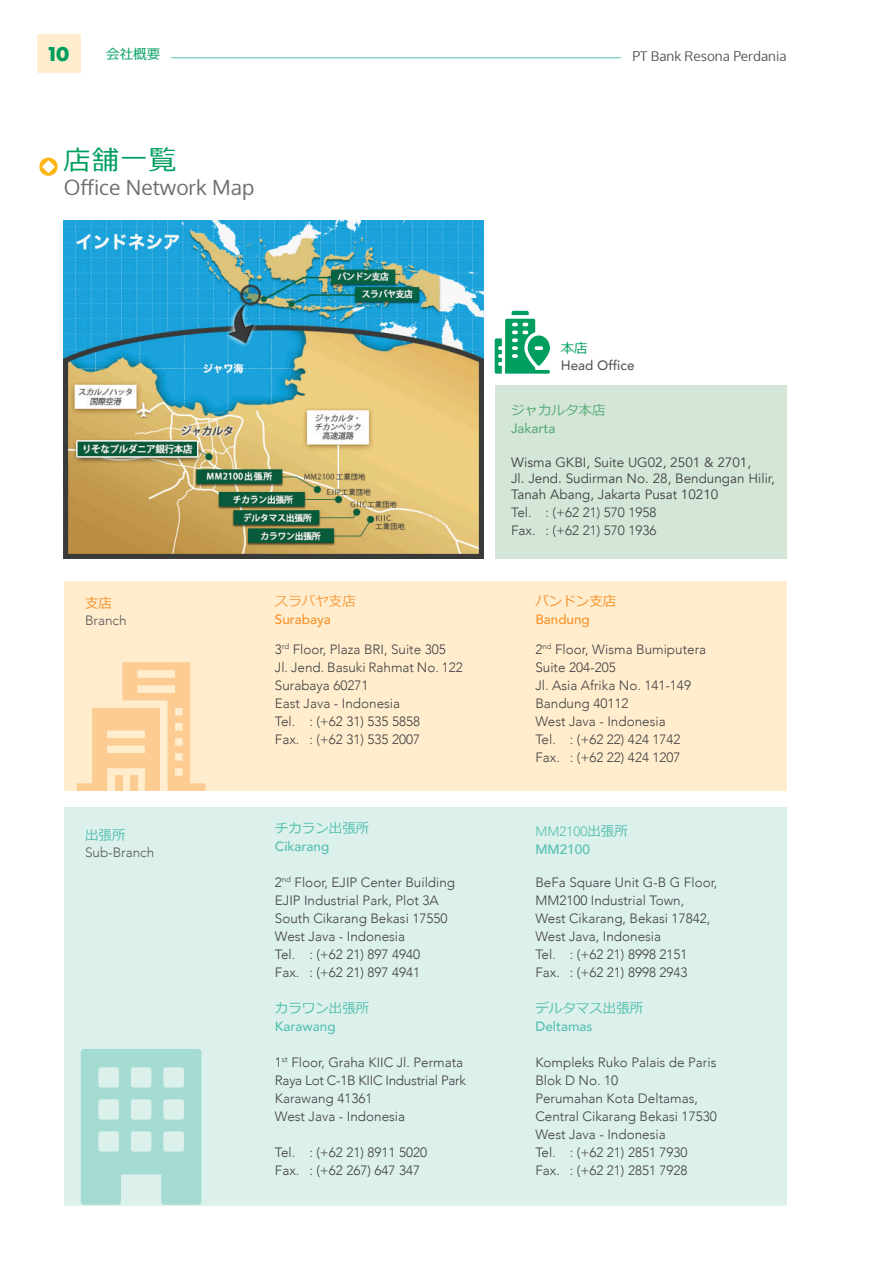
<style>
.page{position:relative;width:893px;height:1263px;background:#fff}
.page>*{position:absolute;margin:0;border:0;box-sizing:border-box;transform-origin:0 0}
.t1{font:27px "Meiryo";color:#009e5f}
.Header_Eng{font:21px "Oxygen";color:#6d6f71}
.t2{font:21px "Mont Heavy DEMO";color:#009e5f}
.Resona_-_English{font:300 13.5px "Avenir";color:#414142}
.BC_Ind{font:13.5px "Avenir";color:#414142}
.Resona_-_English-2{font:500 13.5px "Avenir";color:#55c1af}
.Resona_-_English-3{font:300 13.5px "Avenir";letter-spacing:-.02em;color:#414142}
.Resona_-_Bahasa_Indo{font:13.5px "Meiryo";color:#55c1af}
.t3{font:13.5px "Oxygen";color:#58595b}
.Resona_-_Judul_SubBa{font:300 13.5px "Avenir";color:#58595b}
.Resona_-_English-4{font:500 13.5px "Avenir";color:#f7922a}
.Resona_-_Judul_SubBa-2{font:500 13.5px "Avenir";color:#58595b}
.Resona_-_Bahasa_Indo-2{font:300 13.5px "Avenir";color:#55c1af}
.Resona_-_Bahasa_Indo-3{font:13.5px "Meiryo";color:#59ad7b}
.Resona_-_English-5{font:500 13.5px "Avenir";color:#59ad7b}
.Resona_-_Judul_SubBa-3{font:13.5px "Meiryo";color:#009e5f}
.Resona_-_Bahasa_Indo-4{font:13.5px "Meiryo";color:#f89c40}
.Resona_-_Bahasa_Indo-5{font:13.5px "Meiryo";color:#f7922a}
.Resona_-_Judul_SubBa-4{font:13.5px "Meiryo";color:#55c1af}
.Resona_-_Judul_SubBa-5{font:13.5px "Meiryo";color:#f7922a}
.s1{font-family:"Meiryo";font-weight:400}
</style>
<div class="page">
<div style="left:37px;top:34px;width:44px;height:39px;background:#ffedce"></div>
<hr style="left:171px;top:57px;width:450px;height:1px;background:#55c1af">
<svg style="left:39px;top:157px;width:19px;height:19px"></svg>
<div style="left:495px;top:385px;width:292px;height:174px;background:#d4e6d7"></div>
<div style="left:64px;top:581px;width:723px;height:210px;background:#ffedce"></div>
<div style="left:64px;top:807px;width:723px;height:398px;background:#dcf0ec"></div>
<img style="left:64px;top:221px;width:420px;height:338px">
<svg style="left:495px;top:311px;width:55px;height:63px"></svg>
<svg style="left:77px;top:662px;width:128px;height:129px"></svg>
<svg style="left:81px;top:1049px;width:120px;height:156px"></svg>
<h2 class="t2" style="left:48px;top:42px;width:23px">10</h2>
<p class="Resona_-_Judul_SubBa-3" style="left:106px;top:45px;width:55px">会社概要</p>
<p class="t3" style="left:633px;top:47px;width:156px">PT Bank Resona Perdania</p>
<p class="t1" style="left:64px;top:141px;width:114px">店舗一覧</p>
<p class="Header_Eng" style="left:64px;top:173px;width:192px">Office Network Map</p>
<p class="Resona_-_Judul_SubBa-5" style="left:85px;top:594px;width:29px">支店</p>
<p class="Resona_-_Judul_SubBa" style="left:85px;top:612px;width:43px">Branch</p>
<p class="Resona_-_Judul_SubBa-4" style="left:85px;top:826px;width:42px">出張所</p>
<p class="Resona_-_Judul_SubBa" style="left:85px;top:844px;width:71px">Sub-Branch</p>
<p class="Resona_-_Bahasa_Indo-4" style="left:275px;top:591px;width:82px">スラバヤ支店</p>
<p class="Resona_-_English-4" style="left:275px;top:607px;width:58px">Surabaya</p>
<p class="Resona_-_English" style="left:275px;top:641px;width:173px">3<sup>rd</sup> Floor, Plaza BRI, Suite 305</p>
<p class="Resona_-_English" style="left:275px;top:659px;width:190px">Jl. Jend. Basuki Rahmat No. 122</p>
<p class="Resona_-_English" style="left:275px;top:677px;width:95px">Surabaya 60271</p>
<p class="Resona_-_English" style="left:275px;top:695px;width:127px">East Java - Indonesia</p>
<p class="Resona_-_English" style="left:275px;top:713px;width:147px">Tel. : (+62 31) 535 5858</p>
<p class="Resona_-_English" style="left:275px;top:731px;width:147px">Fax. : (+62 31) 535 2007</p>
<p class="Resona_-_Bahasa_Indo" style="left:275px;top:819px;width:96px">チカラン出張所</p>
<p class="Resona_-_English-2" style="left:275px;top:834px;width:56px">Cikarang</p>
<p class="Resona_-_English" style="left:275px;top:874px;width:182px">2<sup>nd</sup> Floor, EJIP Center Building</p>
<p class="Resona_-_English" style="left:275px;top:892px;width:165px">EJIP Industrial Park, Plot 3A</p>
<p class="Resona_-_English" style="left:275px;top:910px;width:174px">South Cikarang Bekasi 17550</p>
<p class="Resona_-_English" style="left:275px;top:928px;width:132px">West Java - Indonesia</p>
<p class="Resona_-_English" style="left:275px;top:946px;width:147px">Tel. : (+62 21) 897 4940</p>
<p class="Resona_-_English" style="left:275px;top:964px;width:147px">Fax. : (+62 21) 897 4941</p>
<p class="Resona_-_Bahasa_Indo" style="left:275px;top:999px;width:96px">カラワン出張所</p>
<p class="Resona_-_English-2" style="left:275px;top:1014px;width:62px">Karawang</p>
<p class="Resona_-_English" style="left:275px;top:1054px;width:190px">1<sup>st</sup> Floor, Graha KIIC Jl. Permata</p>
<p class="Resona_-_English-3" style="left:275px;top:1072px;width:193px">Raya Lot C-1B KIIC Industrial Park</p>
<p class="Resona_-_English" style="left:275px;top:1090px;width:99px">Karawang 41361</p>
<p class="Resona_-_English" style="left:275px;top:1108px;width:132px">West Java - Indonesia</p>
<p class="Resona_-_English" style="left:275px;top:1144px;width:154px">Tel. : (+62 21) 8911 5020</p>
<p class="Resona_-_English" style="left:275px;top:1162px;width:147px">Fax. : (+62 267) 647 347</p>
<p class="Resona_-_Judul_SubBa-3" style="left:561px;top:339px;width:28px">本店</p>
<p class="Resona_-_Judul_SubBa-2" style="left:561px;top:353px;width:75px">Head Office</p>
<p class="Resona_-_Bahasa_Indo-3" style="left:511px;top:400px;width:96px">ジャカルタ本店</p>
<p class="Resona_-_English-5" style="left:511px;top:416px;width:46px">Jakarta</p>
<p class="BC_Ind" style="left:511px;top:454px;width:241px">Wisma GKBI, Suite UG02, 2501 &amp; 2701,</p>
<p class="BC_Ind" style="left:511px;top:471px;width:265px">Jl. Jend. Sudirman No. 28, Bendungan Hilir,</p>
<p class="BC_Ind" style="left:511px;top:487px;width:209px">Tanah Abang, Jakarta Pusat 10210</p>
<p class="Resona_-_English" style="left:511px;top:505px;width:147px">Tel. : (+62 21) 570 1958</p>
<p class="Resona_-_English" style="left:511px;top:523px;width:147px">Fax. : (+62 21) 570 1936</p>
<p class="Resona_-_Bahasa_Indo-5" style="left:535px;top:591px;width:82px">バンドン支店</p>
<p class="Resona_-_English-4" style="left:535px;top:607px;width:56px">Bandung</p>
<p class="Resona_-_English" style="left:535px;top:641px;width:172px">2<sup>nd</sup> Floor, Wisma Bumiputera</p>
<p class="Resona_-_English" style="left:535px;top:659px;width:82px">Suite 204-205</p>
<p class="Resona_-_English" style="left:535px;top:677px;width:157px">Jl. Asia Afrika No. 141-149</p>
<p class="Resona_-_English" style="left:535px;top:695px;width:95px">Bandung 40112</p>
<p class="Resona_-_English" style="left:535px;top:713px;width:132px">West Java - Indonesia</p>
<p class="Resona_-_English" style="left:535px;top:731px;width:147px">Tel. : (+62 22) 424 1742</p>
<p class="Resona_-_English" style="left:535px;top:749px;width:147px">Fax. : (+62 22) 424 1207</p>
<p class="Resona_-_Bahasa_Indo-2" style="left:535px;top:823px;width:94px">MM2100<span class="s1">出張所</span></p>
<p class="Resona_-_English-2" style="left:535px;top:838px;width:56px">MM2100</p>
<p class="Resona_-_English" style="left:535px;top:874px;width:184px">BeFa Square Unit G-B G Floor,</p>
<p class="Resona_-_English" style="left:535px;top:892px;width:150px">MM2100 Industrial Town,</p>
<p class="Resona_-_English" style="left:535px;top:910px;width:176px">West Cikarang, Bekasi 17842,</p>
<p class="Resona_-_English" style="left:535px;top:928px;width:127px">West Java, Indonesia</p>
<p class="Resona_-_English" style="left:535px;top:946px;width:154px">Tel. : (+62 21) 8998 2151</p>
<p class="Resona_-_English" style="left:535px;top:964px;width:154px">Fax. : (+62 21) 8998 2943</p>
<p class="Resona_-_Bahasa_Indo" style="left:535px;top:999px;width:109px">デルタマス出張所</p>
<p class="Resona_-_English-2" style="left:535px;top:1014px;width:59px">Deltamas</p>
<p class="Resona_-_English" style="left:535px;top:1054px;width:183px">Kompleks Ruko Palais de Paris</p>
<p class="Resona_-_English" style="left:535px;top:1072px;width:84px">Blok D No. 10</p>
<p class="Resona_-_English" style="left:535px;top:1090px;width:164px">Perumahan Kota Deltamas,</p>
<p class="Resona_-_English" style="left:535px;top:1108px;width:183px">Central Cikarang Bekasi 17530</p>
<p class="Resona_-_English" style="left:535px;top:1126px;width:132px">West Java - Indonesia</p>
<p class="Resona_-_English" style="left:535px;top:1144px;width:154px">Tel. : (+62 21) 2851 7930</p>
<p class="Resona_-_English" style="left:535px;top:1162px;width:154px">Fax. : (+62 21) 2851 7928</p>
</div>
